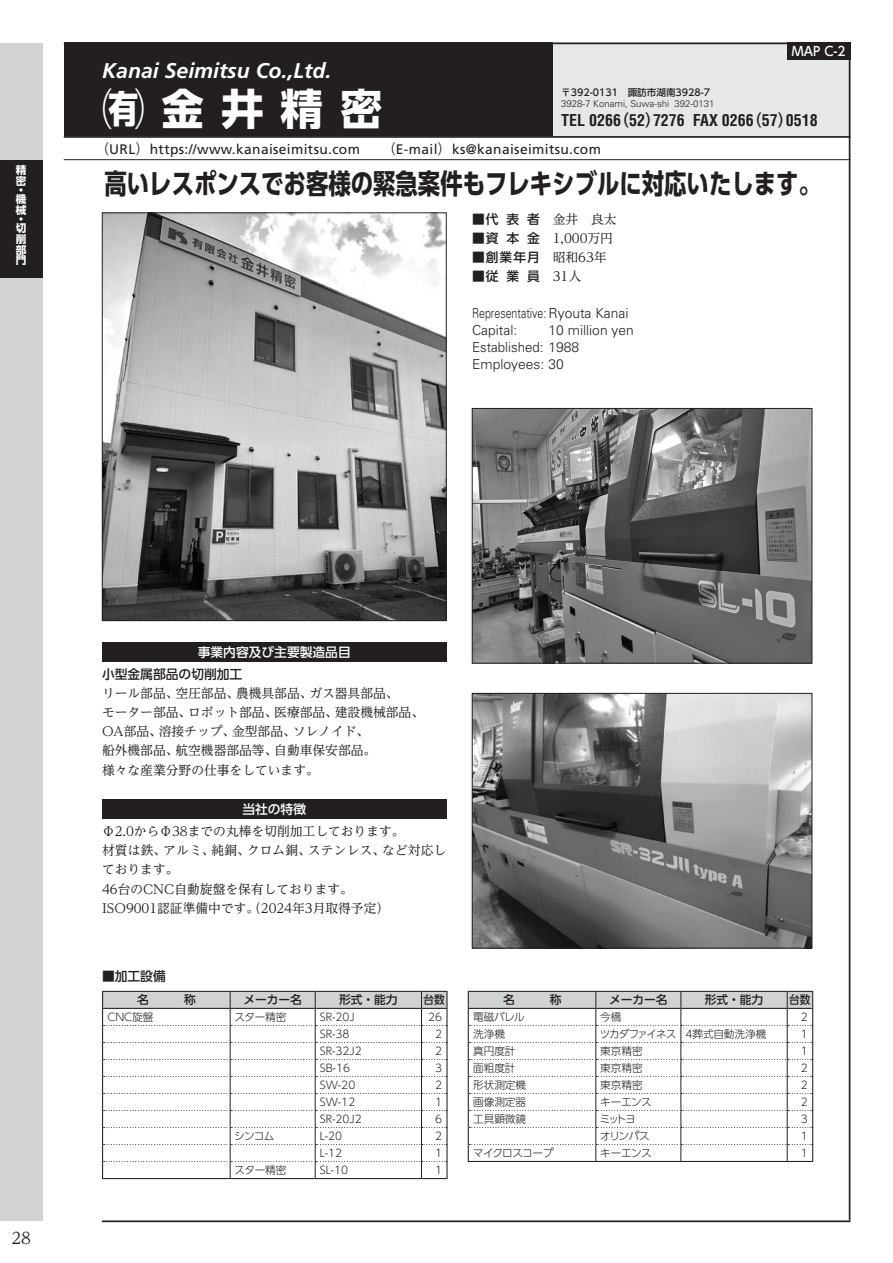
<style>
.page{position:relative;width:893px;height:1263px;background:#fff}
.page>*{position:absolute;margin:0;border:0;box-sizing:border-box;transform-origin:0 0}
.t1{font:700 42.45px "UD Shin Go Pro";color:#fff}
.t2{font:700 27.6px "UD Shin Go Pro";color:#231f20;scale:.81 1}
.t3{font:italic 700 21.3px "Frutiger";color:#fff}
.t4{font:700 condensed 15.9px "Helvetica";color:#231f20}
.t5{font:15.9px "UD Reimin Pro";color:#231f20}
.t6{font:13.8px "Frutiger";letter-spacing:.025em;color:#231f20}
.t7{font:300 13.8px/17px "Univers";color:#231f20}
.t8{font:300 13.8px/17px "Univers";color:#231f20;scale:.77 1}
.t9{font:12.75px/19.2px "UD Reimin Pro";color:#231f20}
.t10{font:500 12.75px "UD Shin Go Pro";color:#231f20}
.t11{font:500 12.75px "UD Shin Go Pro";color:#fff}
.t12{font:500 12.75px "UD Shin Go Pro";color:#fff;scale:.95 1}
.t13{font:500 11.7px "UD Shin Go Pro";color:#231f20}
.t14{font:500 11.7px "UD Shin Go Pro";color:#231f20;scale:.9 1}
.t15{font:300 10.65px "UD Shin Go Pro";color:#231f20}
.t16{font:300 10.65px "UD Shin Go Pro";letter-spacing:-.03em;color:#231f20}
.t17{font:700 10.65px/10.6px "UD Shin Go Pro";color:#fff}
.t18{font:300 10.65px "UD Shin Go Pro";letter-spacing:-.05em;color:#231f20}
.t19{font:300 9.6px "Univers";color:#231f20}
.t20{font:500 9.6px "UD Shin Go Pro";color:#231f20}
.s1{font-family:"UD Shin Go Pro";font-weight:500;font-stretch:normal}
.s2{font-family:"UD Shin Go Pro";font-weight:300}
</style>
<div class="page">
<hr style="left:102px;top:1220px;width:748px;height:2px;background:#231f20">
<div style="left:0;top:43px;width:43px;height:1177px;background:#d1d2d4"></div>
<div style="left:64px;top:43px;width:786px;height:93px;background:#231f20"></div>
<hr style="left:64px;top:159px;width:786px;height:1px;background:#231f20">
<div style="left:553px;top:43px;width:297px;height:93px;background:#e6e7e9"></div>
<hr style="left:64px;top:43px;width:786px;height:1px;background:#231f20">
<hr style="left:64px;top:136px;width:786px;height:2px;background:#231f20">
<hr style="left:849px;top:43px;width:1px;height:1177px;background:#231f20">
<div style="left:0;top:160px;width:43px;height:118px;background:#231f20"></div>
<img style="left:104px;top:215px;width:340px;height:404px">
<div style="left:102px;top:213px;width:344px;height:408px;border:1px solid #231f20"></div>
<img style="left:474px;top:410px;width:336px;height:251px">
<div style="left:472px;top:408px;width:340px;height:255px;border:1px solid #231f20"></div>
<img style="left:474px;top:695px;width:336px;height:251px">
<div style="left:472px;top:693px;width:340px;height:255px;border:1px solid #231f20"></div>
<div style="left:787px;top:43px;width:63px;height:17px;background:#231f20"></div>
<div style="left:102px;top:642px;width:344px;height:19px;background:#231f20"></div>
<div style="left:102px;top:799px;width:344px;height:20px;background:#231f20"></div>
<svg style="left:102px;top:991px;width:346px;height:188px"></svg>
<svg style="left:468px;top:991px;width:345px;height:171px"></svg>
<p class="t17" style="left:16px;top:164px;width:12px">精密</p>
<p class="t17" style="left:16px;top:185px;width:12px;line-height:9.3px">・機</p>
<p class="t17" style="left:16px;top:205px;width:12px;line-height:9.3px">械・切</p>
<p class="t17" style="left:16px;top:233px;width:12px;text-align:justify">削部門</p>
<p class="t12" style="left:792px;top:41px;width:58px">MAP C-2</p>
<h3 class="t3" style="left:102px;top:58px;width:231px">Kanai Seimitsu Co.,Ltd.</h3>
<h1 class="t1" style="left:102px;top:74px;width:282px">㈲金井精密</h1>
<p class="t20" style="left:561px;top:84px;width:150px">〒392-0131　諏訪市湖南3928-7</p>
<p class="t19" style="left:561px;top:98px;width:155px">3928-7 Konami, Suwa-shi 392-0131</p>
<p class="t4" style="left:561px;top:110px;width:258px">TEL 0266<span class="s1">（</span>52<span class="s1">）</span>7276 FAX 0266<span class="s1">（</span>57<span class="s1">）</span>0518</p>
<p class="t6" style="left:95px;top:141px;width:507px"><span class="s2">（</span>URL<span class="s2">）</span>https://www.kanaiseimitsu.com<span class="s2">　　（</span>E-mail<span class="s2">）</span>ks@kanaiseimitsu.com</p>
<h2 class="t2" style="left:104px;top:161px;width:886px">高いレスポンスでお客様の緊急案件もフレキシブルに対応いたします。</h2>
<p class="t10" style="left:472px;top:209px;width:70px">■代表者</p>
<p class="t10" style="left:472px;top:228px;width:70px">■資本金</p>
<p class="t10" style="left:472px;top:247px;width:70px">■創業年月</p>
<p class="t10" style="left:472px;top:266px;width:70px">■従業員</p>
<p class="t9" style="left:553px;top:209px;width:65px">金井　良太<br>1,000万円昭和63年<br>31人</p>
<p class="t8" style="left:472px;top:304px;width:205px">Representative: Ryouta Kanai<br>Capital:</p>
<p class="t7" style="left:472px;top:321px;width:163px;text-indent:77px">10 million yen<br>Established: 1988<br>Employees: 30</p>
<p class="t5" style="left:12px;top:1225px;width:21px">28</p>
<p class="t11" style="left:198px;top:641px;width:155px">事業内容及び主要製造品目</p>
<p class="t10" style="left:102px;top:664px;width:142px">小型金属部品の切削加工</p>
<p class="t9" style="left:102px;top:683px;width:324px">リール部品、空圧部品、農機具部品、ガス器具部品、<br>モーター部品、ロボット部品、医療部品、建設機械部品、<br>OA部品、溶接チップ、金型部品、ソレノイド、<br>船外機部品、航空機器部品等、自動車保安部品。<br>様々な産業分野の仕事をしています。</p>
<p class="t11" style="left:242px;top:799px;width:65px">当社の特徴</p>
<p class="t9" style="left:102px;top:821px;width:346px">Φ2.0からΦ38までの丸棒を切削加工しております。<br>材質は鉄、アルミ、純銅、クロム銅、ステンレス、など対応しております。<br>46台のCNC自動旋盤を保有しております。<br>ISO9001認証準備中です。（2024年3月取得予定）</p>
<p class="t10" style="left:102px;top:965px;width:65px">■加工設備</p>
<p class="t13" style="left:243px;top:990px;width:60px">メーカー名</p>
<p class="t13" style="left:339px;top:990px;width:60px">形式・能力</p>
<p class="t14" style="left:424px;top:990px;width:25px">台数</p>
<p class="t15" style="left:107px;top:1008px;width:48px">CNC旋盤</p>
<p class="t15" style="left:234px;top:1008px;width:54px">スター精密</p>
<p class="t15" style="left:320px;top:1008px;width:37px">SR-20J</p>
<p class="t15" style="left:428px;top:1008px;width:16px">26</p>
<p class="t15" style="left:320px;top:1025px;width:31px">SR-38</p>
<p class="t15" style="left:435px;top:1025px;width:9px">2</p>
<p class="t15" style="left:320px;top:1042px;width:44px">SR-32J2</p>
<p class="t15" style="left:435px;top:1042px;width:9px">2</p>
<p class="t15" style="left:320px;top:1059px;width:32px">SB-16</p>
<p class="t15" style="left:435px;top:1059px;width:9px">3</p>
<p class="t15" style="left:320px;top:1076px;width:37px">SW-20</p>
<p class="t15" style="left:435px;top:1076px;width:9px">2</p>
<p class="t15" style="left:320px;top:1093px;width:37px">SW-12</p>
<p class="t15" style="left:435px;top:1093px;width:9px">1</p>
<p class="t15" style="left:320px;top:1110px;width:44px">SR-20J2</p>
<p class="t15" style="left:435px;top:1110px;width:9px">6</p>
<p class="t15" style="left:234px;top:1127px;width:42px">シンコム</p>
<p class="t15" style="left:320px;top:1127px;width:24px">L-20</p>
<p class="t15" style="left:435px;top:1127px;width:9px">2</p>
<p class="t15" style="left:320px;top:1144px;width:24px">L-12</p>
<p class="t15" style="left:435px;top:1144px;width:9px">1</p>
<p class="t15" style="left:234px;top:1161px;width:54px">スター精密</p>
<p class="t15" style="left:320px;top:1161px;width:30px">SL-10</p>
<p class="t15" style="left:435px;top:1161px;width:9px">1</p>
<p class="t13" style="left:609px;top:990px;width:60px">メーカー名</p>
<p class="t13" style="left:705px;top:990px;width:60px">形式・能力</p>
<p class="t14" style="left:789px;top:990px;width:25px">台数</p>
<p class="t15" style="left:473px;top:1008px;width:53px">電磁バレル</p>
<p class="t15" style="left:600px;top:1008px;width:23px">今橋</p>
<p class="t15" style="left:801px;top:1008px;width:9px">2</p>
<p class="t15" style="left:473px;top:1025px;width:33px">洗浄機</p>
<p class="t16" style="left:600px;top:1025px;width:168px">ツカダファイネス 4葬式自動洗浄機</p>
<p class="t15" style="left:801px;top:1025px;width:9px">1</p>
<p class="t15" style="left:473px;top:1042px;width:44px">真円度計</p>
<p class="t15" style="left:600px;top:1042px;width:44px">東京精密</p>
<p class="t15" style="left:801px;top:1042px;width:9px">1</p>
<p class="t15" style="left:473px;top:1059px;width:44px">面粗度計</p>
<p class="t15" style="left:600px;top:1059px;width:44px">東京精密</p>
<p class="t15" style="left:801px;top:1059px;width:9px">2</p>
<p class="t15" style="left:473px;top:1076px;width:55px">形状測定機</p>
<p class="t15" style="left:600px;top:1076px;width:44px">東京精密</p>
<p class="t15" style="left:801px;top:1076px;width:9px">2</p>
<p class="t15" style="left:473px;top:1093px;width:55px">画像測定器</p>
<p class="t15" style="left:600px;top:1093px;width:53px">キーエンス</p>
<p class="t15" style="left:801px;top:1093px;width:9px">2</p>
<p class="t15" style="left:473px;top:1110px;width:55px">工具顕微鏡</p>
<p class="t15" style="left:600px;top:1110px;width:37px">ミットヨ</p>
<p class="t15" style="left:801px;top:1110px;width:9px">3</p>
<p class="t15" style="left:600px;top:1127px;width:51px">オリンパス</p>
<p class="t15" style="left:801px;top:1127px;width:9px">1</p>
<p class="t18" style="left:473px;top:1144px;width:82px">マイクロスコープ</p>
<p class="t15" style="left:600px;top:1144px;width:53px">キーエンス</p>
<p class="t15" style="left:801px;top:1144px;width:9px">1</p>
</div>
